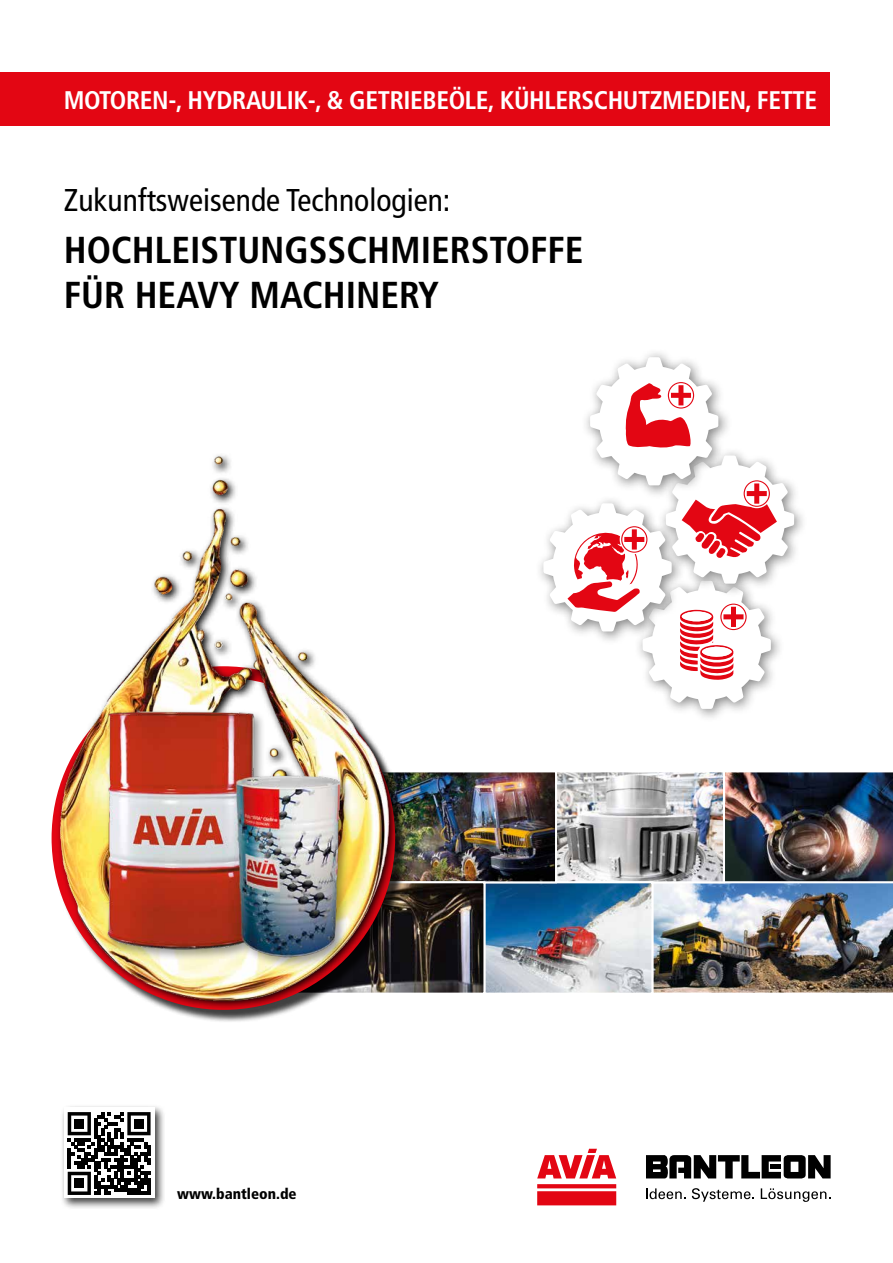
<style>
.page{position:relative;width:893px;height:1263px;background:#fff}
.page>*{position:absolute;margin:0;border:0;box-sizing:border-box;transform-origin:0 0}
.t1{font:700 condensed 37.5px/45px "Frutiger LT Std";color:#000}
.t2{font:condensed 31.5px "Frutiger LT Std";color:#000}
.t3{font:700 condensed 25.5px "Frutiger LT Std";letter-spacing:-.015em;color:#fff}
.t4{font:900 condensed 15px "Frutiger LT Std";color:#000}
</style>
<div class="page">
<img style="left:411px;top:772px;width:482px;height:221px">
<img style="left:51px;top:455px;width:360px;height:567px">
<div style="left:104px;top:707px;width:248px;height:262px;background:#000;opacity:.4"></div>
<img style="left:86px;top:681px;width:260px;height:309px">
<div style="left:634px;top:572px;width:151px;height:151px;background:#000;opacity:.5"></div>
<div style="left:657px;top:446px;width:151px;height:152px;background:#000;opacity:.5"></div>
<svg style="left:543px;top:357px;width:251px;height:352px"></svg>
<div style="left:0;top:72px;width:829px;height:53px;background:#e30613"></div>
<svg style="left:646px;top:1155px;width:185px;height:23px"></svg>
<svg style="left:537px;top:1149px;width:79px;height:56px"></svg>
<svg style="left:646px;top:1188px;width:40px;height:11px"></svg>
<svg style="left:692px;top:1188px;width:62px;height:14px"></svg>
<svg style="left:761px;top:1188px;width:70px;height:14px"></svg>
<div style="left:60px;top:1104px;width:106px;height:106px;background:#000;opacity:.75"></div>
<div style="left:64px;top:1107px;width:90px;height:91px;background:#fff"></div>
<svg style="left:68px;top:1112px;width:83px;height:83px"></svg>
<div style="left:74px;top:1119px;width:10px;height:10px;background:#000"></div>
<div style="left:134px;top:1119px;width:10px;height:10px;background:#000"></div>
<div style="left:74px;top:1178px;width:10px;height:10px;background:#000"></div>
<p class="t3" style="left:64px;top:85px;width:755px">MOTOREN-, HYDRAULIK-, &amp; GETRIEBEÖLE, KÜHLERSCHUTZMEDIEN, FETTE</p>
<p class="t2" style="left:64px;top:182px;width:388px">Zukunftsweisende Technologien:</p>
<h1 class="t1" style="left:64px;top:228px;width:521px">HOCHLEISTUNGSSCHMIERSTOFFE<br>FÜR HEAVY MACHINERY</h1>
<p class="t4" style="left:177px;top:1185px;width:121px">www.bantleon.de</p>
</div>
